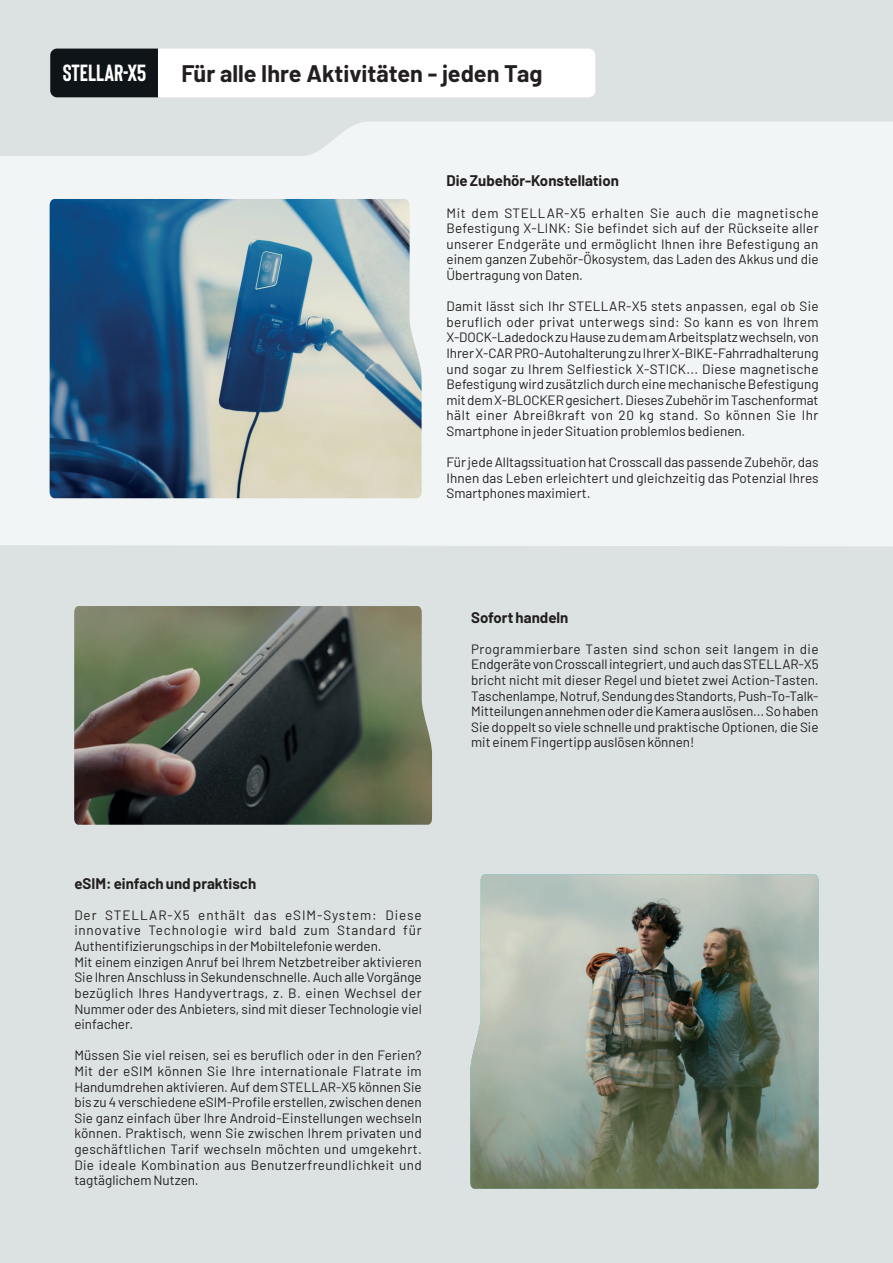
<style>
.page{position:relative;width:893px;height:1263px;background:#dce2e2}
.page>*{position:absolute;margin:0;border:0;box-sizing:border-box;transform-origin:0 0}
.t1{font:700 23.4px "Barlow";color:#231f20}
.t2{font:700 23.4px "Bison";color:#fff}
.t3{font:700 15px "Barlow";color:#231f20}
.t4{font:13.5px/15.6px "Barlow";color:#231f20;text-align:justify}
</style>
<div class="page">
<div style="left:0;top:122px;width:893px;height:424px;background:#f1f5f5"></div>
<img style="left:74px;top:606px;width:358px;height:219px">
<img style="left:470px;top:874px;width:349px;height:315px">
<img style="left:50px;top:199px;width:372px;height:299px">
<svg style="left:50px;top:49px;width:545px;height:48px;background:#cfd0d1"></svg>
<h1 class="t2" style="left:63px;top:58px;width:85px">STELLAR-X5</h1>
<h1 class="t1" style="left:181px;top:56px;width:363px">Für alle Ihre Aktivitäten - jeden Tag</h1>
<p class="t3" style="left:446px;top:170px;width:174px">Die Zubehör-Konstellation</p>
<p class="t4" style="left:446px;top:204px;width:374px">Mit dem STELLAR-X5 erhalten Sie auch die magnetische Befestigung X-LINK: Sie befindet sich auf der Rückseite aller unserer Endgeräte und ermöglicht Ihnen ihre Befestigung an einem ganzen Zubehör-Ökosystem, das Laden des Akkus und die Übertragung von Daten.</p>
<p class="t4" style="left:446px;top:297px;width:374px">Damit lässt sich Ihr STELLAR-X5 stets anpassen, egal ob Sie beruflich oder privat unterwegs sind: So kann es von Ihrem X-DOCK-Ladedock zu Hause zu dem am Arbeitsplatz wechseln, von Ihrer X-CAR PRO-Autohalterung zu Ihrer X-BIKE-Fahrradhalterung und sogar zu Ihrem Selfiestick X-STICK... Diese magnetische Befestigung wird zusätzlich durch eine mechanische Befestigung mit dem X-BLOCKER gesichert. Dieses Zubehör im Taschenformat hält einer Abreißkraft von 20 kg stand. So können Sie Ihr Smartphone in jeder Situation problemlos bedienen.</p>
<p class="t4" style="left:446px;top:454px;width:374px">Für jede Alltagssituation hat Crosscall das passende Zubehör, das Ihnen das Leben erleichtert und gleichzeitig das Potenzial Ihres Smartphones maximiert.</p>
<p class="t3" style="left:471px;top:606px;width:99px">Sofort handeln</p>
<p class="t4" style="left:471px;top:640px;width:349px">Programmierbare Tasten sind schon seit langem in die Endgeräte von Crosscall integriert, und auch das STELLAR-X5 bricht nicht mit dieser Regel und bietet zwei Action-Tasten.<br>Taschenlampe, Notruf, Sendung des Standorts, Push-To-Talk-Mitteilungen annehmen oder die Kamera auslösen... So haben Sie doppelt so viele schnelle und praktische Optionen, die Sie mit einem Fingertipp auslösen können!</p>
<p class="t3" style="left:74px;top:872px;width:183px">eSIM: einfach und praktisch</p>
<p class="t4" style="left:74px;top:906px;width:349px;text-align:left">Der STELLAR-X5 enthält das eSIM-System: Diese innovative Technologie wird bald zum Standard für Authentifizierungschips in der Mobiltelefonie werden.<br>Mit einem einzigen Anruf bei Ihrem Netzbetreiber aktivieren Sie Ihren Anschluss in Sekundenschnelle. Auch alle Vorgänge bezüglich Ihres Handyvertrags, z. B. einen Wechsel der Nummer oder des Anbieters, sind mit dieser Technologie viel einfacher.</p>
<p class="t4" style="left:74px;top:1046px;width:349px">Müssen Sie viel reisen, sei es beruflich oder in den Ferien?<br>Mit der eSIM können Sie Ihre internationale Flatrate im Handumdrehen aktivieren. Auf dem STELLAR-X5 können Sie bis zu 4 verschiedene eSIM-Profile erstellen, zwischen denen Sie ganz einfach über Ihre Android-Einstellungen wechseln können. Praktisch, wenn Sie zwischen Ihrem privaten und geschäftlichen Tarif wechseln möchten und umgekehrt.<br>Die ideale Kombination aus Benutzerfreundlichkeit und tagtäglichem Nutzen.</p>
</div>
